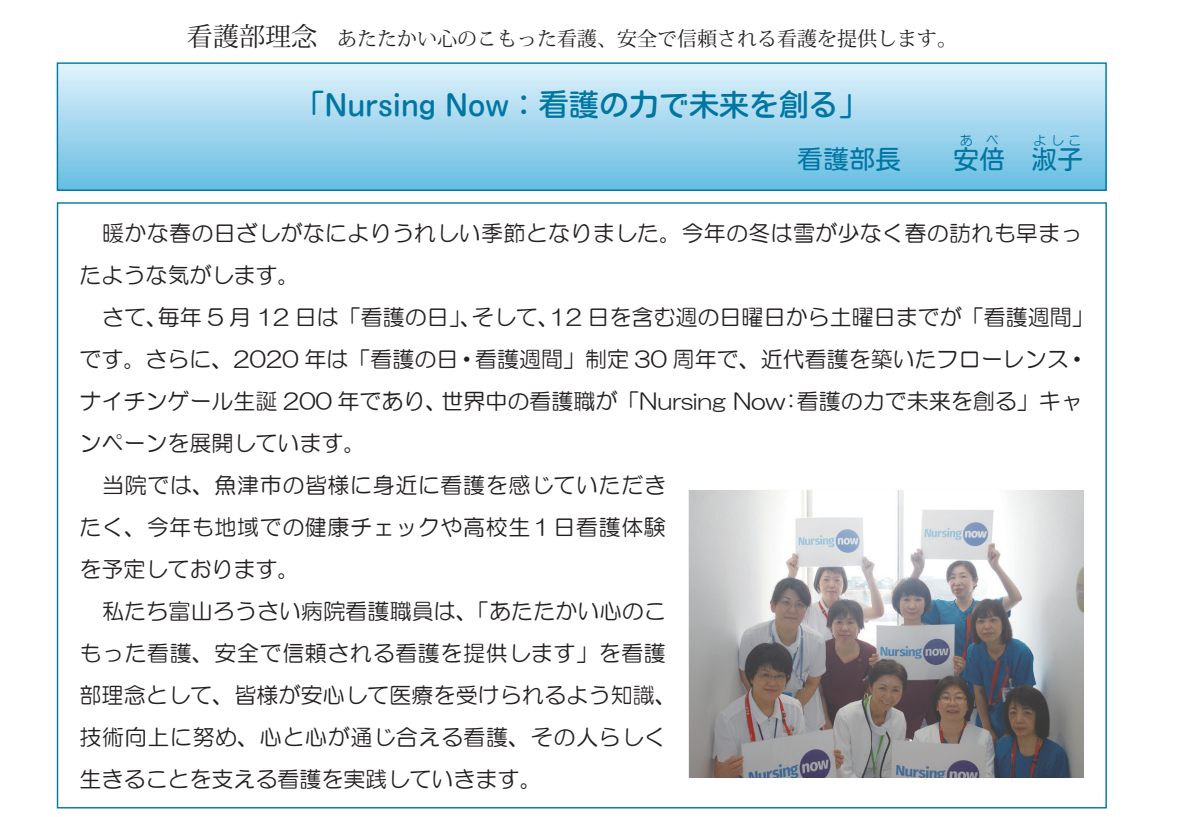
<style>
.page{position:relative;width:1191px;height:817px;background:#fff}
.page>*{position:absolute;margin:0;border:0;box-sizing:border-box;transform-origin:0 0}
.t1{font:30px "Motoya Maru W4 90 msp RKSJ H";color:#0076a3}
.t2{font:26px "Motoya Maru W3 90 msp RKSJ H";color:#0076a3}
.t3{font:26px "Koz Min Pro";color:#231f20}
.t4{font:22px/42px "HG Maru Gothic MPRO";letter-spacing:.005em;color:#231f20}
.t5{font:20px "Koz Min Pro";color:#231f20}
.t6{font:13px "HG Maru Gothic MPRO";color:#0076a3}
</style>
<div class="page">
<div style="left:57px;top:63px;width:1049px;height:127px;background:linear-gradient(to bottom,#e2f3fc,#66bde1)"></div>
<div style="left:57px;top:62px;width:1049px;height:129px;border:1px solid #0076a3"></div>
<img style="left:691px;top:492px;width:390px;height:283px">
<div style="left:689px;top:490px;width:394px;height:287px;border:1px solid #d1d2d4"></div>
<p class="t3" style="left:187px;top:18px;width:131px">看護部理念</p>
<p class="t5" style="left:317px;top:25px;width:641px">　あたたかい心のこもった看護、安全で信頼される看護を提供します。</p>
<h1 class="t1" style="left:294px;top:89px;width:576px">「Nursing Now：看護の力で未来を創る「</h1>
<p class="t2" style="left:797px;top:146px;width:209px">看護部長　　安倍</p>
<p class="t6" style="left:959px;top:133px;width:40px">あ べ</p>
<p class="t6" style="left:1033px;top:133px;width:49px">よしこ</p>
<p class="t2" style="left:1031px;top:146px;width:53px">淑子</p>
<p class="t4" style="left:102px;top:211px;width:982px">暖かな春の日ざしがなによりうれしい季節となりました。今年の冬は雪が少なく春の訪れも早まっ</p>
<p class="t4" style="left:79px;top:253px;width:222px">たような気がします。</p>
<p class="t4" style="left:549px;top:295px;width:546px">12 日を含む週の日曜日から土曜日までが「看護週間「</p>
<p class="t4" style="left:158px;top:295px;width:325px">毎年 5 月 12 日は「看護の日」、</p>
<p class="t4" style="left:102px;top:295px;width:67px">さて、</p>
<p class="t4" style="left:79px;top:337px;width:1010px">です。さらに、2020 年は「看護の日・看護週間」制定 30 周年で、近代看護を築いたフローレンス・</p>
<p class="t4" style="left:796px;top:379px;width:288px">看護の力で未来を創る」キャ</p>
<p class="t4" style="left:472px;top:295px;width:89px">そして、</p>
<p class="t4" style="left:441px;top:379px;width:346px">世界中の看護職が「Nursing Now</p>
<p class="t4" style="left:79px;top:379px;width:369px">ナイチンゲール生誕 200 年であり、ンペーンを展開しています。</p>
<p class="t4" style="left:79px;top:463px;width:588px;text-align:justify;text-indent:23px">当院では、魚津市の皆様に身近に看護を感じていただきたく、今年も地域での健康チェックや高校生１日看護体験を予定しております。</p>
<p class="t4" style="left:79px;top:589px;width:599px;text-indent:23px">私たち富山ろうさい病院看護職員は、「あたたかい心のこもった看護、安全で信頼される看護を提供します」を看護部理念として、皆様が安心して医療を受けられるよう知識、技術向上に努め、心と心が通じ合える看護、その人らしく生きることを支える看護を実践していきます。</p>
<p class="t4" style="left:780px;top:379px;width:23px">：</p>
</div>
